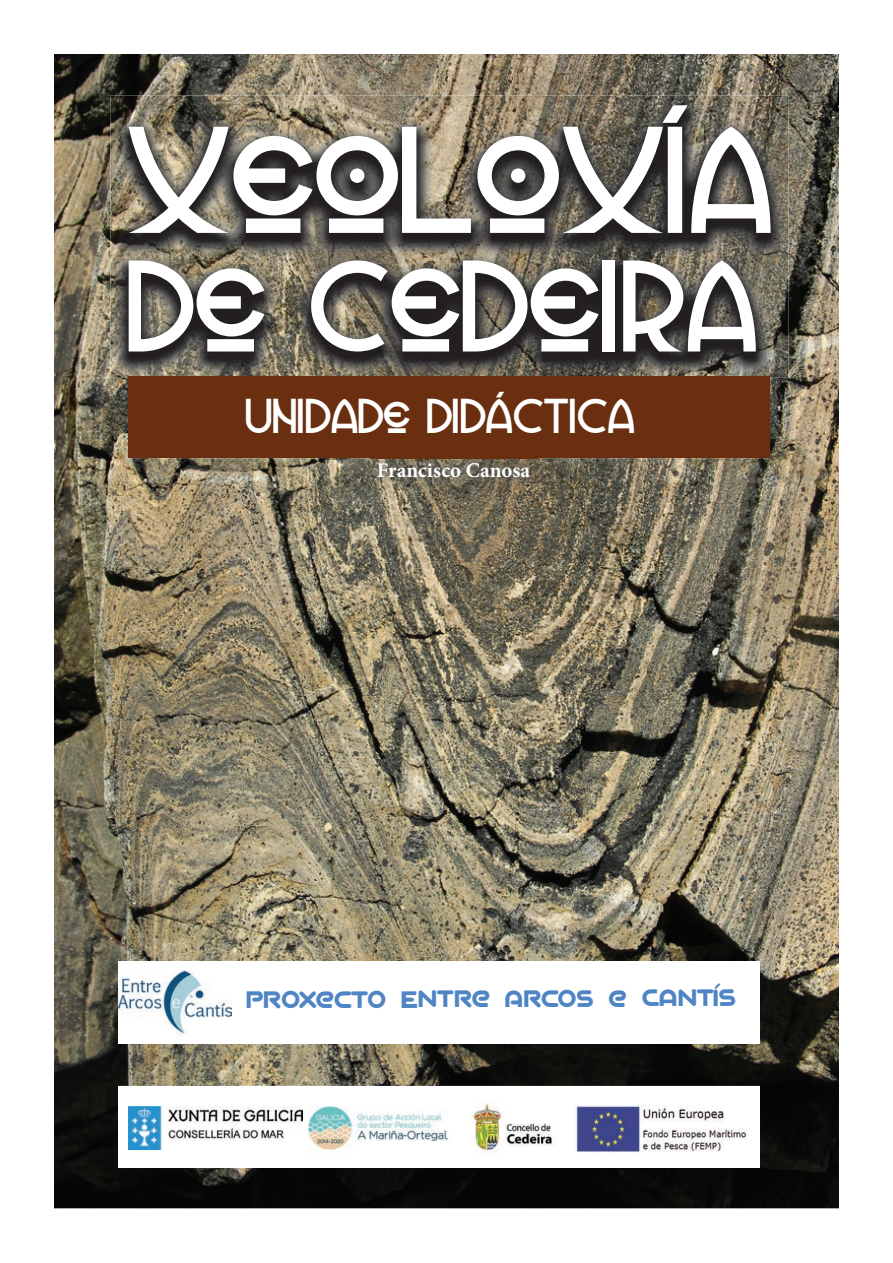
<style>
.page{position:relative;width:893px;height:1263px;background:#fff}
.page>*{position:absolute;margin:0;border:0;box-sizing:border-box;transform-origin:0 0}
.t1{font:115.35px "Vila Morena Regular";color:#fff}
.t2{font:98.85px "Vila Morena Regular";color:#fff}
.t3{font:37.2px "Vila Morena Regular";color:#fff}
.t4{font:700 20.85px "Minion Pro";color:#fff}
.t5{font:20.7px "AGALEGA";color:#4f85c5}
</style>
<div class="page">
<img style="left:54px;top:54px;width:785px;height:1154px">
<div style="left:119px;top:1086px;width:641px;height:81px;background:#fff"></div>
<div style="left:129px;top:377px;width:641px;height:81px;background:#6a2f10"></div>
<img style="left:110px;top:96px;width:678px;height:282px">
<img style="left:129px;top:377px;width:641px;height:1px">
<img style="left:370px;top:458px;width:168px;height:27px">
<img style="left:302px;top:1106px;width:146px;height:46px">
<img style="left:129px;top:1106px;width:173px;height:43px">
<img style="left:574px;top:1106px;width:173px;height:46px">
<img style="left:472px;top:1103px;width:84px;height:49px">
<div style="left:119px;top:961px;width:641px;height:82px;background:#fff"></div>
<img style="left:119px;top:970px;width:112px;height:65px">
<h1 class="t1" style="left:129px;top:96px;width:647px">XEOLOXÍA</h1>
<h2 class="t2" style="left:129px;top:234px;width:632px">DE CEDEIRA</h2>
<h3 class="t3" style="left:246px;top:389px;width:391px">UNIDADE DIDÁCTICA</h3>
<p class="t4" style="left:377px;top:455px;width:155px">Francisco Canosa</p>
<p class="t5" style="left:247px;top:985px;width:491px">PROXECTO ENTRE ARCOS E CANTÍS</p>
</div>
